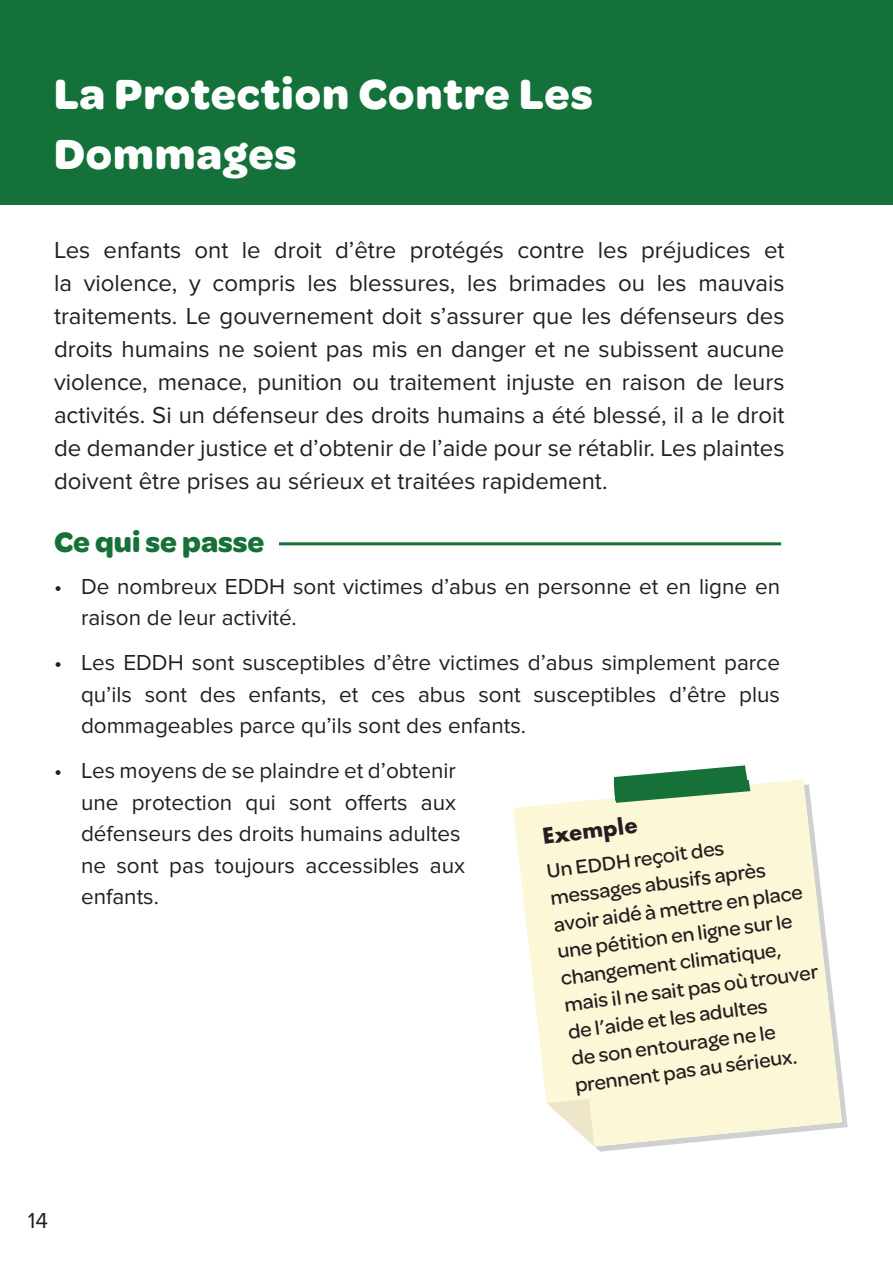
<style>
.page{position:relative;width:893px;height:1263px;background:#fff}
.page>*{position:absolute;margin:0;border:0;box-sizing:border-box;transform-origin:0 0}
.Chapter_Heading{font:700 45px/60px "Omnes";letter-spacing:.02em;color:#fff}
.Box_Heading{font:700 30px "Omnes";color:#167139}
.t1{font:24px/33px "Proxima Nova";color:#231f20;text-align:justify}
.t2{font:700 24px "Futura PT";color:#231f20}
.t3{font:22.5px/31.5px "Proxima Nova";color:#231f20}
.t4{font:500 21px/27px "Omnes";color:#231f20}
</style>
<div class="page">
<div style="left:0;top:0;width:893px;height:204px;background:#137139"></div>
<hr style="left:54px;top:542px;width:727px;height:3px;background:#167139">
<div style="left:54px;top:523px;width:225px;height:35px;background:#fff"></div>
<svg style="left:513px;top:779px;width:329px;height:367px;background:#fbf7db"></svg>
<svg style="left:547px;top:1099px;width:47px;height:47px"></svg>
<svg style="left:614px;top:765px;width:137px;height:39px"></svg>
<p class="Chapter_Heading" style="left:54px;top:62px;width:540px">La Protection Contre Les<br>Dommages</p>
<p class="t1" style="left:54px;top:234px;width:732px">Les enfants ont le droit d’être protégés contre les préjudices et la violence, y compris les blessures, les brimades ou les mauvais traitements. Le gouvernement doit s’assurer que les défenseurs des droits humains ne soient pas mis en danger et ne subissent aucune violence, menace, punition ou traitement injuste en raison de leurs activités. Si un défenseur des droits humains a été blessé, il a le droit de demander justice et d’obtenir de l’aide pour se rétablir. Les plaintes doivent être prises au sérieux et traitées rapidement.</p>
<p class="Box_Heading" style="left:54px;top:520px;width:212px">Ce qui se passe</p>
<p class="t3" style="left:81px;top:571px;width:701px;text-indent:-27px">• De nombreux EDDH sont victimes d’abus en personne et en ligne en raison de leur activité.</p>
<p class="t3" style="left:81px;top:647px;width:701px;text-align:justify;text-indent:-27px">• Les EDDH sont susceptibles d’être victimes d’abus simplement parce qu’ils sont des enfants, et ces abus sont susceptibles d’être plus dommageables parce qu’ils sont des enfants.</p>
<p class="t3" style="left:81px;top:755px;width:386px;text-indent:-27px">• Les moyens de se plaindre et d’obtenir une protection qui sont offerts aux défenseurs des droits humains adultes ne sont pas toujours accessibles aux enfants.</p>
<p class="t2" style="left:541px;top:821px;width:97px;rotate:-7deg">Exemple</p>
<p class="t4" style="left:543px;top:857px;width:258px;rotate:-8deg">Un EDDH reçoit des messages abusifs après avoir aidé à mettre en place une pétition en ligne sur le changement climatique, mais il ne sait pas où trouver de l’aide et les adultes<br>de son entourage ne le prennent pas au sérieux.</p>
<p class="t3" style="left:28px;top:1205px;width:22px">14</p>
</div>
